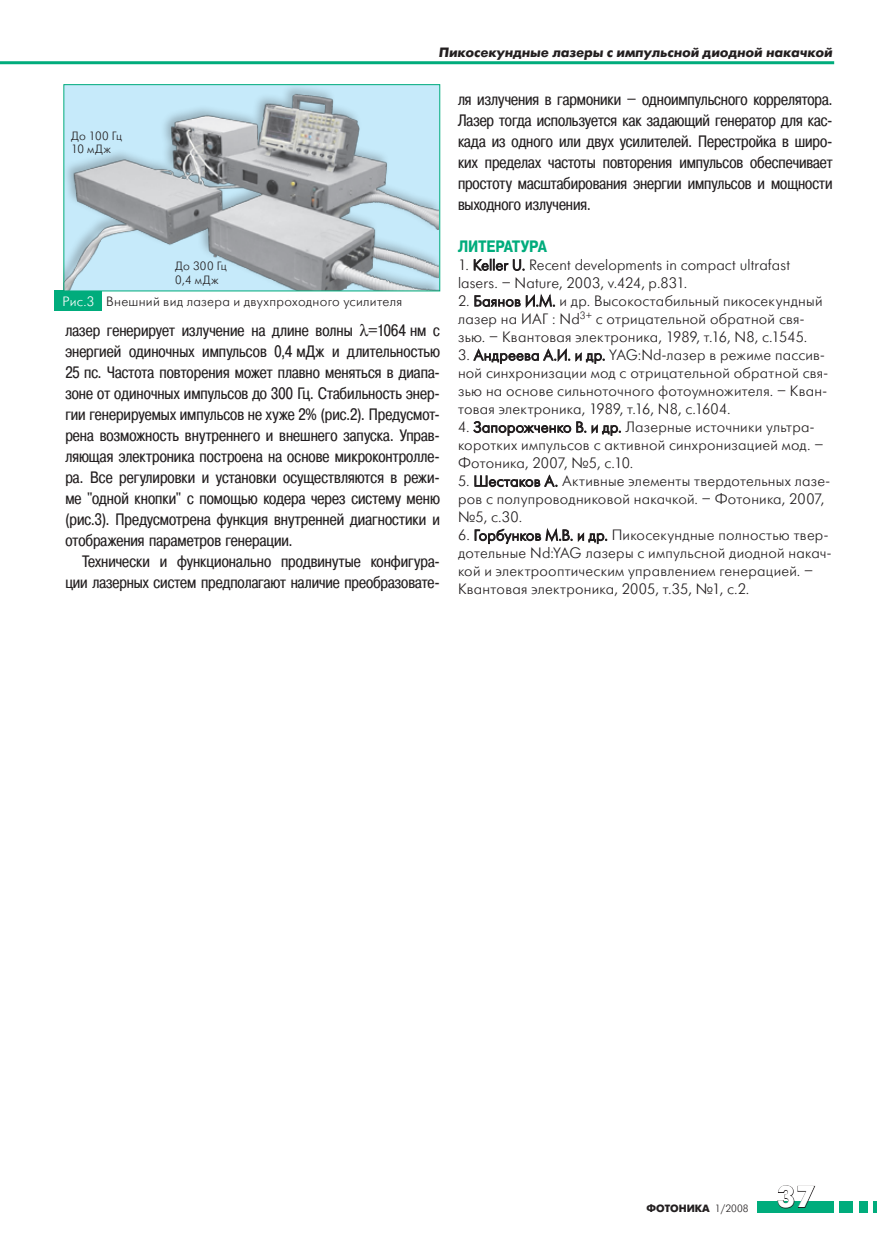
<style>
.page{position:relative;width:881px;height:1234px;background:#fff}
.page>*{position:absolute;margin:0;border:0;box-sizing:border-box;transform-origin:0 0}
.t1{font:700 30px "Futuris C";color:#fff}
.t2{font:16.5px/21px "Pragmatica Cond C";color:#231f20;text-align:justify}
.t3{font:700 16.5px "Pragmatica Cond C";color:#00ac7c}
.t4{font:15px/18px "Futuris Light C";letter-spacing:.015em;color:#231f20}
.t5{font:13.5px "Futuris C";letter-spacing:.02em;color:#231f20}
.t6{font:italic 700 13.5px "Futuris C";color:#231f20}
.t7{font:12px/13.5px "Futuris Light C";letter-spacing:.03em;color:#231f20}
.t8{font:700 10.5px "Futuris C";color:#231f20}
.s1{color:#fff}
.s2{font-weight:400}
</style>
<div class="page">
<svg style="left:473px;top:259px;width:51px;height:12px"></svg>
<svg style="left:474px;top:293px;width:80px;height:15px"></svg>
<svg style="left:473px;top:348px;width:131px;height:16px"></svg>
<svg style="left:473px;top:421px;width:147px;height:15px"></svg>
<svg style="left:474px;top:474px;width:83px;height:13px"></svg>
<svg style="left:474px;top:528px;width:133px;height:16px"></svg>
<div style="left:55px;top:291px;width:47px;height:20px;background:#00ac7c"></div>
<img style="left:66px;top:86px;width:372px;height:203px">
<div style="left:64px;top:84px;width:376px;height:207px;border:1px solid #00ac7c"></div>
<div style="left:757px;top:1201px;width:76px;height:11px;background:#00ac7c"></div>
<div style="left:838px;top:1201px;width:14px;height:11px;background:#00ac7c"></div>
<div style="left:858px;top:1201px;width:9px;height:11px;background:#00ac7c"></div>
<svg style="left:873px;top:1201px;width:2px;height:11px"></svg>
<svg style="left:777px;top:1185px;width:38px;height:23px"></svg>
<hr style="left:0;top:61px;width:833px;height:3px;background:#00ac7c">
<p class="t6" style="left:438px;top:45px;width:395px">Пикосекундные лазеры с импульсной диодной накачкой</p>
<p class="t7" style="left:71px;top:129px;width:52px">До 100 Гц<br>10 мДж</p>
<p class="t7" style="left:175px;top:260px;width:53px">До 300 Гц<br>0,4 мДж</p>
<p class="t5" style="left:63px;top:295px;width:341px"><span class="s1">Рис.3</span> Внешний вид лазера и двухпроходного усилителя</p>
<p class="t2" style="left:65px;top:320px;width:376px">лазер генерирует излучение на длине волны =1064 нм с энергией одиночных импульсов 0,4 мДж и длительностью 25 пс. Частота повторения может плавно меняться в диапа&shy;зоне от одиночных импульсов до 300 Гц. Стабильность энер&shy;гии генерируемых импульсов не хуже 2% (рис.2). Предусмот&shy;рена возможность внутреннего и внешнего запуска. Управ&shy;ляющая электроника построена на основе микроконтролле&shy;ра. Все регулировки и установки осуществляются в режи&shy;ме "одной кнопки" с помощью кодера через систему меню (рис.3). Предусмотрена функция внутренней диагностики и отображения параметров генерации.</p>
<p class="t2" style="left:65px;top:551px;width:376px;text-align:right">Технически и функционально продвинутые конфигура&shy;ции лазерных систем предполагают наличие преобразовате-</p>
<p class="t2" style="left:458px;top:89px;width:376px">ля излучения в гармоники – одноимпульсного коррелятора.<br>Лазер тогда используется как задающий генератор для кас&shy;када из одного или двух усилителей. Перестройка в широ&shy;ких пределах частоты повторения импульсов обеспечивает простоту масштабирования энергии импульсов и мощности выходного излучения.</p>
<p class="t3" style="left:458px;top:237px;width:90px">Литература</p>
<p class="t4" style="left:458px;top:256px;width:333px">1. Keller U. Recent developments in compact ultrafast lasers. – Nature, 2003, v.424, p.831.</p>
<p class="t4" style="left:458px;top:292px;width:366px">2. Баянов И.М. и др. Высокостабильный пикосекундный лазер на ИАГ : Nd<sup>3+</sup> с отрицательной обратной свя&shy;зью. – Квантовая электроника, 1989, т.16, N8, с.1545.</p>
<p class="t4" style="left:458px;top:346px;width:371px">3. Андреева А.И. и др. YAG:Nd-лазер в режиме пассив&shy;ной синхронизации мод с отрицательной обратной свя&shy;зью на основе сильноточного фотоумножителя. – Кван&shy;товая электроника, 1989, т.16, N8, с.1604.</p>
<p class="t4" style="left:458px;top:418px;width:367px">4. Запорожченко В. и др. Лазерные источники ультра&shy;коротких импульсов с активной синхронизацией мод. –<br>Фотоника, 2007, №5, с.10.</p>
<p class="t4" style="left:458px;top:472px;width:373px">5. Шестаков А. Активные элементы твердотельных лазе&shy;ров с полупроводниковой накачкой. – Фотоника, 2007, №5, с.30.</p>
<p class="t4" style="left:458px;top:526px;width:375px">6. Горбунков М.В. и др. Пикосекундные полностью твер&shy;дотельные Nd:YAG лазеры с импульсной диодной накач&shy;кой и электрооптическим управлением генерацией. – Квантовая электроника, 2005, т.35, №1, с.2.</p>
<p class="t8" style="left:646px;top:1202px;width:103px">ФОТОНИКА <span class="s2">1/2008</span></p>
<h1 class="t1" style="left:776px;top:1179px;width:39px">37</h1>
</div>
